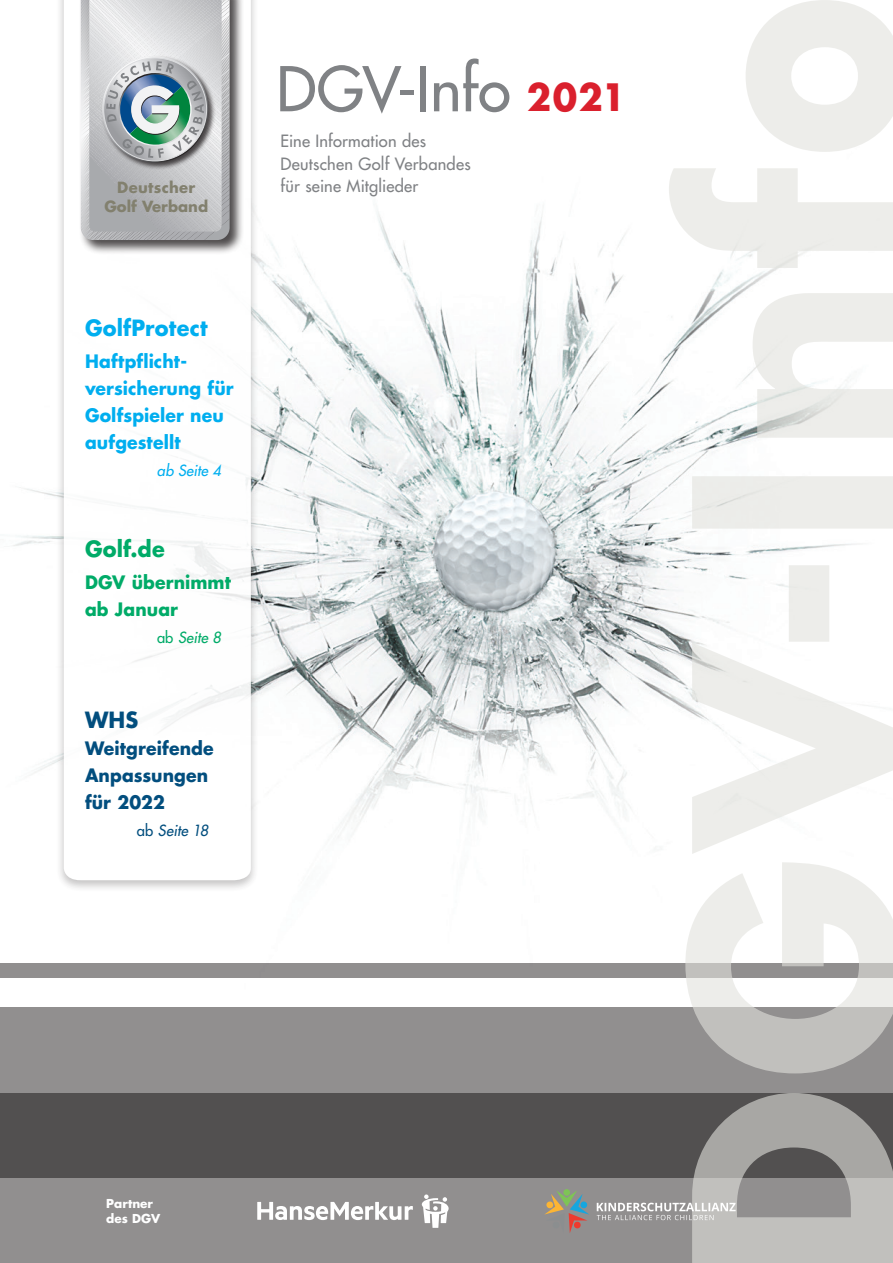
<style>
.page{position:relative;width:893px;height:1263px;background:#fff}
.page>*{position:absolute;margin:0;border:0;box-sizing:border-box;transform-origin:0 0}
.t1{font:60px "Futura LT";color:#808285}
.t2{font:700 21.75px "Futura LT";letter-spacing:.01em;color:#00aeef;scale:.96 1}
.t3{font:700 21.75px "Futura LT";letter-spacing:.01em;color:#00ab68;scale:.96 1}
.t4{font:700 21.75px "Futura LT";color:#024e7e;scale:.96 1}
.t5{font:700 18px/27px "Futura LT";letter-spacing:.005em;color:#00aeef;scale:.96 1}
.t6{font:700 18px/27px "Futura LT";letter-spacing:.005em;color:#024e7e;scale:.96 1}
.t7{font:700 18px/27px "Futura LT";letter-spacing:.005em;color:#00ab68;scale:.96 1}
.t8{font:16.5px/22.5px "Futura LT";letter-spacing:.015em;color:#808285}
.t9{font:700 15px "Futura LT";color:#82806e}
.t10{font:700 15px "Futura LT";letter-spacing:.02em;color:#82806e}
.t11{font:italic 15px "Futura LT";letter-spacing:.01em;color:#024e7e}
.t12{font:italic 15px "Futura LT";letter-spacing:.01em;color:#00ab68}
.t13{font:italic 15px "Futura LT";letter-spacing:.015em;color:#00aeef}
.t14{font:700 12px/15px "Futura LT";color:#fff}
.s1{font-weight:700;font-size:36.75px;color:#da202d}
.s2{font-style:normal}
</style>
<div class="page">
<img style="left:0;top:212px;width:669px;height:796px">
<div style="left:0;top:963px;width:893px;height:15px;background:#918f8f"></div>
<div style="left:0;top:1008px;width:893px;height:170px;background:#918f8f"></div>
<svg style="left:0;top:1093px;width:669px;height:170px;background:#6f6d6d"></svg>
<div style="left:56px;top:0;width:203px;height:893px;background:#231f20;opacity:.3"></div>
<svg style="left:64px;top:0;width:187px;height:880px"></svg>
<svg style="left:669px;top:0;width:224px;height:1263px"></svg>
<div style="left:79px;top:0;width:165px;height:255px;background:#231f20;opacity:.8"></div>
<svg style="left:81px;top:0;width:149px;height:240px;background:#bac0c2"></svg>
<svg style="left:257px;top:1202px;width:156px;height:18px"></svg>
<svg style="left:422px;top:1194px;width:27px;height:34px"></svg>
<svg style="left:597px;top:1203px;width:139px;height:17px"></svg>
<svg style="left:544px;top:1189px;width:45px;height:44px;background:#949083"></svg>
<h1 class="t1" style="left:276px;top:50px;width:351px">DGV-Info <span class="s1">2021</span></h1>
<p class="t8" style="left:281px;top:130px;width:192px">Eine Information des<br>Deutschen Golf Verbandes</p>
<p class="t10" style="left:117px;top:177px;width:80px">Deutscher</p>
<p class="t8" style="left:281px;top:175px;width:139px">für seine Mitglieder</p>
<p class="t9" style="left:104px;top:196px;width:105px">Golf Verband</p>
<h2 class="t2" style="left:85px;top:314px;width:129px">GolfProtect</h2>
<p class="t5" style="left:85px;top:347px;width:156px">Haftpflicht&shy;versicherung für<br>Golfspieler neu aufgestellt</p>
<p class="t13" style="left:157px;top:461px;width:66px">ab Seite 4</p>
<h2 class="t3" style="left:85px;top:535px;width:85px">Golf.de</h2>
<p class="t7" style="left:85px;top:568px;width:154px">DGV übernimmt ab Januar</p>
<p class="t12" style="left:157px;top:628px;width:66px"><span class="s2">ab</span> Seite 8</p>
<h2 class="t4" style="left:85px;top:705px;width:57px">WHS</h2>
<p class="t6" style="left:85px;top:734px;width:136px">Weitgreifende<br>Anpassungen für 2022</p>
<p class="t11" style="left:137px;top:821px;width:73px"><span class="s2">ab</span> Seite 18</p>
<p class="t14" style="left:106px;top:1196px;width:56px">Partner des DGV</p>
</div>
